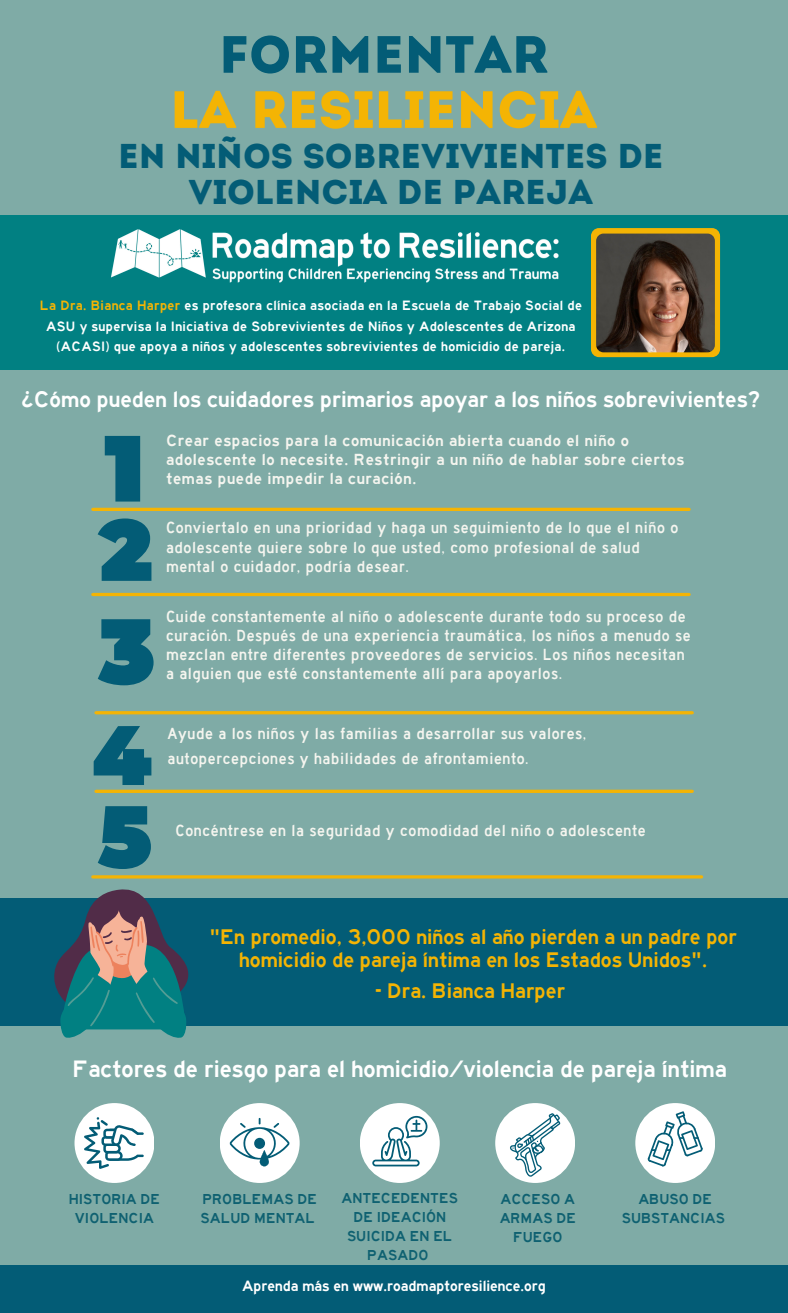
<style>
.page{position:relative;width:788px;height:1313px;background:#fff}
.page>*{position:absolute;margin:0;border:0;box-sizing:border-box;transform-origin:0 0}
.t1{font:52.32px "Intro";color:#f4b404}
.t2{font:52.32px "Intro";color:#035c76}
.t3{font:34.39px/36.1px "Intro";color:#035c76;text-align:center}
.t4{font:24.5px "Highway Gothic Wide";color:#fff}
.t5{font:23.28px "Highway Gothic Wide";color:#fff}
.t6{font:21.88px/22.9px "Highway Gothic Wide";color:#f4b404;text-align:center}
.t7{font:16.62px/19.1px "Highway Gothic";letter-spacing:.035em;color:#f5f5ef}
.t8{font:16.62px/19.1px "Highway Gothic Wide";letter-spacing:.035em;color:#f5f5ef}
.t9{font:15.49px "Highway Gothic Wide";color:#fff}
.t10{font:14.88px/19.1px "Highway Gothic Wide";color:#0f6171;text-align:center}
.t11{font:14px/20.3px "Highway Gothic Wide";letter-spacing:.025em;color:#fff;text-align:center}
.s1{color:#f4b404}
</style>
<div class="page">
<div style="left:0;top:0;width:788px;height:1312px;background:#7faba6"></div>
<div style="left:0;top:898px;width:788px;height:128px;background:#035c76"></div>
<div style="left:0;top:1265px;width:788px;height:47px;background:#035c76"></div>
<hr style="left:93px;top:508px;width:596px;height:3px;background:#f4b404">
<hr style="left:93px;top:593px;width:596px;height:3px;background:#f4b404">
<hr style="left:96px;top:711px;width:596px;height:3px;background:#f4b404">
<svg style="left:96px;top:789px;width:596px;height:4px;fill:#f2b306"></svg>
<hr style="left:93px;top:875px;width:608px;height:3px;background:#f4b404">
<svg style="left:98px;top:518px;width:53px;height:63px"></svg>
<svg style="left:98px;top:619px;width:55px;height:66px"></svg>
<svg style="left:94px;top:726px;width:57px;height:59px"></svg>
<svg style="left:98px;top:806px;width:53px;height:63px"></svg>
<svg style="left:105px;top:436px;width:35px;height:65px"></svg>
<svg style="left:54px;top:889px;width:135px;height:149px"></svg>
<div style="left:74px;top:1103px;width:80px;height:80px;background:#fff;border-radius:50%"></div>
<div style="left:220px;top:1103px;width:79px;height:80px;background:#fff;border-radius:50%"></div>
<div style="left:360px;top:1103px;width:79px;height:80px;background:#fff;border-radius:50%"></div>
<svg style="left:84px;top:1117px;width:60px;height:51px"></svg>
<div style="left:495px;top:1103px;width:80px;height:80px;background:#fff;border-radius:50%"></div>
<div style="left:635px;top:1103px;width:80px;height:80px;background:#fff;border-radius:50%"></div>
<svg style="left:647px;top:1111px;width:56px;height:55px"></svg>
<svg style="left:510px;top:1113px;width:50px;height:63px"></svg>
<svg style="left:230px;top:1118px;width:59px;height:48px"></svg>
<svg style="left:372px;top:1116px;width:55px;height:50px"></svg>
<div style="left:0;top:215px;width:788px;height:155px;background:#018082"></div>
<img style="left:212px;top:232px;width:347px;height:51px">
<img style="left:111px;top:229px;width:95px;height:49px">
<div style="left:591px;top:228px;width:129px;height:129px;background:#f4b404;border-radius:8px"></div>
<img style="left:596px;top:233px;width:118px;height:119px;border-radius:7px">
<h1 class="t2" style="left:219px;top:33px;width:331px">FORMENTAR</h1>
<h1 class="t1" style="left:170px;top:89px;width:428px">LA RESILIENCIA</h1>
<h2 class="t3" style="left:118px;top:141px;width:547px">EN NIÑOS SOBREVIVIENTES DE<br>VIOLENCIA DE PAREJA</h2>
<p class="t11" style="left:40px;top:296px;width:543px"><span class="s1">La Dra. Bianca Harper</span> es profesora clínica asociada en la Escuela de Trabajo Social de<br>ASU y supervisa la Iniciativa de Sobrevivientes de Niños y Adolescentes de Arizona (ACASI) que apoya a niños y adolescentes sobrevivientes de homicidio de pareja.</p>
<h3 class="t5" style="left:22px;top:386px;width:739px">¿Cómo pueden los cuidadores primarios apoyar a los niños sobrevivientes?</h3>
<p class="t8" style="left:166px;top:431px;width:519px">Crear espacios para la comunicación abierta cuando el niño o adolescente lo necesite. Restringir a un niño de hablar sobre ciertos temas puede impedir la curación.</p>
<p class="t7" style="left:166px;top:519px;width:513px">Conviertalo en una prioridad y haga un seguimiento de lo que el niño o adolescente quiere sobre lo que usted, como profesional de salud mental o cuidador, podría desear.</p>
<p class="t7" style="left:166px;top:607px;width:526px">Cuide constantemente al niño o adolescente durante todo su proceso de curación. Después de una experiencia traumática, los niños a menudo se mezclan entre diferentes proveedores de servicios. Los niños necesitan a alguien que esté constantemente allí para apoyarlos.</p>
<p class="t7" style="left:168px;top:721px;width:420px;line-height:24.9px">Ayude a los niños y las familias a desarrollar sus valores, autopercepciones y habilidades de afrontamiento.</p>
<p class="t7" style="left:176px;top:821px;width:471px">Concéntrese en la seguridad y comodidad del niño o adolescente</p>
<h3 class="t6" style="left:209px;top:925px;width:529px">"En promedio, 3,000 niños al año pierden a un padre por homicidio de pareja íntima en los Estados Unidos".</h3>
<h3 class="t6" style="left:375px;top:979px;width:191px">- Dra. Bianca Harper</h3>
<h3 class="t4" style="left:73px;top:1055px;width:655px">Factores de riesgo para el homicidio/violencia de pareja íntima</h3>
<p class="t10" style="left:69px;top:1190px;width:93px">HISTORIA DE<br>VIOLENCIA</p>
<p class="t10" style="left:200px;top:1190px;width:118px;text-align:left">PROBLEMAS DE<br>SALUD MENTAL</p>
<p class="t10" style="left:341px;top:1189px;width:118px">ANTECEDENTES<br>DE IDEACIÓN<br>SUICIDA EN EL<br>PASADO</p>
<p class="t10" style="left:499px;top:1190px;width:78px">ACCESO A<br>ARMAS DE<br>FUEGO</p>
<p class="t10" style="left:621px;top:1190px;width:105px">ABUSO DE<br>SUBSTANCIAS</p>
<p class="t9" style="left:242px;top:1277px;width:305px">Aprenda más en www.roadmaptoresilience.org</p>
</div>
